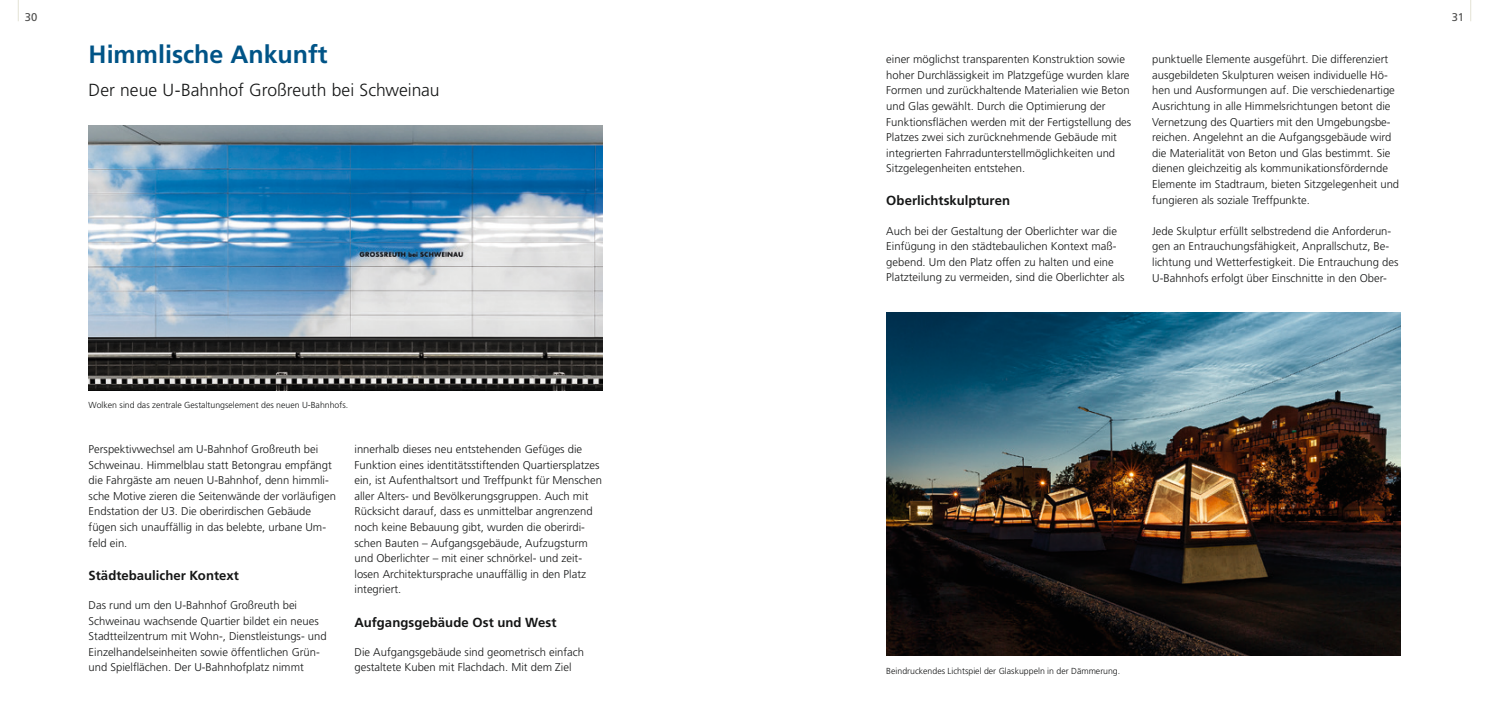
<style>
.page{position:relative;width:1489px;height:709px;background:#fff}
.page>*{position:absolute;margin:0;border:0;box-sizing:border-box;transform-origin:0 0}
.t1{font:700 25px "Frutiger LT Std";color:#005487}
.t2{font:300 17.5px "Frutiger LT Std";color:#151616}
.t3{font:700 13.12px "Frutiger LT Std";letter-spacing:.005em;color:#151616}
.t4{font:300 11.25px/15.6px "Frutiger LT Std";color:#151616}
.t5{font:11.25px "Frutiger LT Std";color:#4e4e4d}
.t6{font:300 8.75px "Frutiger LT Std";color:#151616}
</style>
<div class="page">
<svg style="left:18px;top:0;width:1px;height:21px"></svg>
<img style="left:89px;top:126px;width:513px;height:264px">
<img style="left:886px;top:313px;width:514px;height:343px">
<p class="t5" style="left:25px;top:11px;width:14px">30</p>
<p class="t5" style="left:1451px;top:11px;width:14px">31</p>
<h1 class="t1" style="left:89px;top:40px;width:240px">Himmlische Ankunft</h1>
<h2 class="t2" style="left:89px;top:80px;width:352px">Der neue U-Bahnhof Großreuth bei Schweinau</h2>
<p class="t6" style="left:89px;top:400px;width:261px">Wolken sind das zentrale Gestaltungselement des neuen U-Bahnhofs.</p>
<p class="t4" style="left:89px;top:441px;width:249px">Perspektivwechsel am U-Bahnhof Großreuth bei Schweinau. Himmelblau statt Betongrau empfängt die Fahrgäste am neuen U-Bahnhof, denn himmli&shy;sche Motive zieren die Seitenwände der vorläufigen Endstation der U3. Die oberirdischen Gebäude fügen sich unauffällig in das belebte, urbane Um&shy;feld ein.</p>
<p class="t3" style="left:89px;top:567px;width:152px">Städtebaulicher Kontext</p>
<p class="t4" style="left:89px;top:597px;width:239px">Das rund um den U-Bahnhof Großreuth bei Schweinau wachsende Quartier bildet ein neues Stadtteilzentrum mit Wohn-, Dienstleistungs- und Einzelhandelseinheiten sowie öffentlichen Grün&shy;und Spielflächen. Der U-Bahnhofplatz nimmt</p>
<p class="t4" style="left:354px;top:441px;width:249px">innerhalb dieses neu entstehenden Gefüges die Funktion eines identitätsstiftenden Quartiersplatzes ein, ist Aufenthaltsort und Treffpunkt für Menschen aller Alters- und Bevölkerungsgruppen. Auch mit Rücksicht darauf, dass es unmittelbar angrenzend noch keine Bebauung gibt, wurden die oberirdi&shy;schen Bauten – Aufgangsgebäude, Aufzugsturm und Oberlichter – mit einer schnörkel- und zeit&shy;losen Architektursprache unauffällig in den Platz integriert.</p>
<p class="t3" style="left:354px;top:614px;width:203px">Aufgangsgebäude Ost und West</p>
<p class="t4" style="left:354px;top:644px;width:231px">Die Aufgangsgebäude sind geometrisch einfach gestaltete Kuben mit Flachdach. Mit dem Ziel</p>
<p class="t4" style="left:886px;top:52px;width:246px">einer möglichst transparenten Konstruktion sowie hoher Durchlässigkeit im Platzgefüge wurden klare Formen und zurückhaltende Materialien wie Beton und Glas gewählt. Durch die Optimierung der Funktionsflächen werden mit der Fertigstellung des Platzes zwei sich zurücknehmende Gebäude mit integrierten Fahrradunterstellmöglichkeiten und Sitzgelegenheiten entstehen.</p>
<p class="t3" style="left:886px;top:193px;width:125px">Oberlichtskulpturen</p>
<p class="t4" style="left:886px;top:223px;width:240px">Auch bei der Gestaltung der Oberlichter war die Einfügung in den städtebaulichen Kontext maß&shy;gebend. Um den Platz offen zu halten und eine Platzteilung zu vermeiden, sind die Oberlichter als</p>
<p class="t4" style="left:1152px;top:52px;width:248px">punktuelle Elemente ausgeführt. Die differenziert ausgebildeten Skulpturen weisen individuelle Hö&shy;hen und Ausformungen auf. Die verschiedenartige Ausrichtung in alle Himmelsrichtungen betont die Vernetzung des Quartiers mit den Umgebungsbe&shy;reichen. Angelehnt an die Aufgangsgebäude wird die Materialität von Beton und Glas bestimmt. Sie dienen gleichzeitig als kommunikationsfördernde Elemente im Stadtraum, bieten Sitzgelegenheit und fungieren als soziale Treffpunkte.</p>
<p class="t4" style="left:1152px;top:223px;width:248px">Jede Skulptur erfüllt selbstredend die Anforderun&shy;gen an Entrauchungsfähigkeit, Anprallschutz, Be&shy;lichtung und Wetterfestigkeit. Die Entrauchung des U-Bahnhofs erfolgt über Einschnitte in den Ober-</p>
<p class="t6" style="left:886px;top:665px;width:235px">Beindruckendes Lichtspiel der Glaskuppeln in der Dämmerung.</p>
</div>
